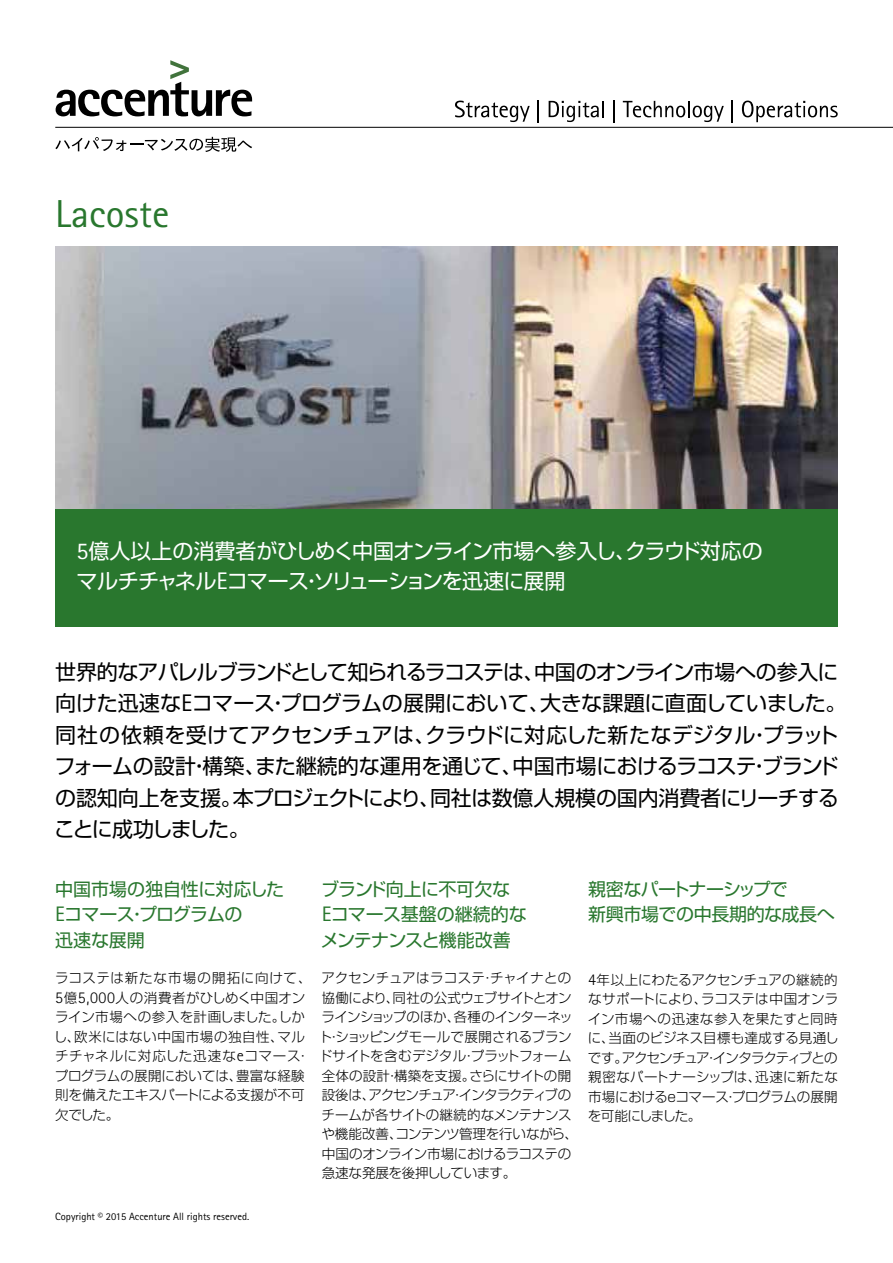
<style>
.page{position:relative;width:893px;height:1263px;background:#fff}
.page>*{position:absolute;margin:0;border:0;box-sizing:border-box;transform-origin:0 0}
.t1{font:39px "Rotis Sans Seriffor ACN";color:#29772e}
.t2{font:21px/31.5px "Shin Go Pro";letter-spacing:-.02em;color:#000}
.t3{font:21px/30px "Shin Go Pro";letter-spacing:-.03em;color:#fff}
.t4{font:18px/25.5px "Shin Go Pro";letter-spacing:-.03em;color:#29772e}
.t5{font:18px/25.5px "Shin Go Pro";letter-spacing:-.01em;color:#29772e}
.t6{font:300 13.5px/19.5px "Shin Go Pro";letter-spacing:-.01em;color:#000}
.t7{font:300 13.5px/19.5px "Shin Go Pro";letter-spacing:.02em;color:#000}
.t8{font:10.5px "Rotis Sans Seriffor ACN";color:#000}
.s1{font-family:"Rotis Sans Seriffor ACN";font-size:24px}
.s2{font-family:"Rotis Sans Seriffor ACN";font-size:21px}
.s3{font-family:"Rotis Sans Seriffor ACN";font-size:16.5px}
</style>
<div class="page">
<img style="left:55px;top:246px;width:783px;height:263px">
<div style="left:55px;top:509px;width:783px;height:118px;background:#29772e"></div>
<hr style="left:55px;top:127px;width:838px;height:1px;background:#000">
<svg style="left:455px;top:101px;width:75px;height:21px"></svg>
<svg style="left:538px;top:100px;width:1px;height:23px"></svg>
<svg style="left:549px;top:101px;width:55px;height:21px"></svg>
<svg style="left:614px;top:100px;width:1px;height:23px"></svg>
<svg style="left:623px;top:101px;width:101px;height:21px"></svg>
<svg style="left:732px;top:100px;width:1px;height:23px"></svg>
<svg style="left:742px;top:101px;width:96px;height:21px"></svg>
<svg style="left:56px;top:60px;width:196px;height:56px"></svg>
<svg style="left:55px;top:137px;width:197px;height:15px"></svg>
<h1 class="t1" style="left:55px;top:191px;width:116px">Lacoste</h1>
<h2 class="t3" style="left:76px;top:533px;width:688px"><span class="s1">5</span>億人以上の消費者がひしめく中国オンライン市場へ参入し、クラウド対応のマルチチャネル<span class="s1">E</span>コマース・ソリューションを迅速に展開</h2>
<p class="t2" style="left:54px;top:654px;width:794px">世界的なアパレルブランドとして知られるラコステは、中国のオンライン市場への参入に向けた迅速な<span class="s1">E</span>コマース・プログラムの展開において、大きな課題に直面していました。同社の依頼を受けてアクセンチュアは、クラウドに対応した新たなデジタル・プラットフォームの設計・構築、また継続的な運用を通じて、中国市場におけるラコステ・ブランドの認知向上を支援。本プロジェクトにより、同社は数億人規模の国内消費者にリーチすることに成功しました。</p>
<h3 class="t5" style="left:55px;top:874px;width:231px">中国市場の独自性に対応した<br><span class="s2">E</span>コマース・プログラムの<br>迅速な展開</h3>
<h3 class="t4" style="left:321px;top:874px;width:207px">ブランド向上に不可欠な<br><span class="s2">E</span>コマース基盤の継続的なメンテナンスと機能改善</h3>
<h3 class="t4" style="left:588px;top:874px;width:248px">親密なパートナーシップで<br>新興市場での中長期的な成長へ</h3>
<p class="t7" style="left:54px;top:967px;width:259px">ラコステは新たな市場の開拓に向けて、<br><span class="s3">5</span>億<span class="s3">5,000</span>人の消費者がひしめく中国オンライン市場への参入を計画しました。しかし、欧米にはない中国市場の独自性、マルチチャネルに対応した迅速な<span class="s3">e</span>コマース・プログラムの展開においては、豊富な経験則を備えたエキスパートによる支援が不可欠でした。</p>
<p class="t6" style="left:319px;top:967px;width:261px">アクセンチュアはラコステ・チャイナとの協働により、同社の公式ウェブサイトとオンラインショップのほか、各種のインターネット・ショッピングモールで展開されるブランドサイトを含むデジタル・プラットフォーム全体の設計・構築を支援。さらにサイトの開設後は、アクセンチュア・インタラクティブのチームが各サイトの継続的なメンテナンスや機能改善、コンテンツ管理を行いながら、中国のオンライン市場におけるラコステの急速な発展を後押ししています。</p>
<p class="t6" style="left:588px;top:968px;width:252px;text-align:justify"><span class="s3">4</span>年以上にわたるアクセンチュアの継続的なサポートにより、ラコステは中国オンライン市場への迅速な参入を果たすと同時に、当面のビジネス目標も達成する見通しです。アクセンチュア・インタラクティブとの親密なパートナーシップは、迅速に新たな市場におけるeコマース・プログラムの展開を可能にしました。</p>
<p class="t8" style="left:55px;top:1210px;width:196px">Copyright © 2015 Accenture All rights reserved.</p>
</div>
